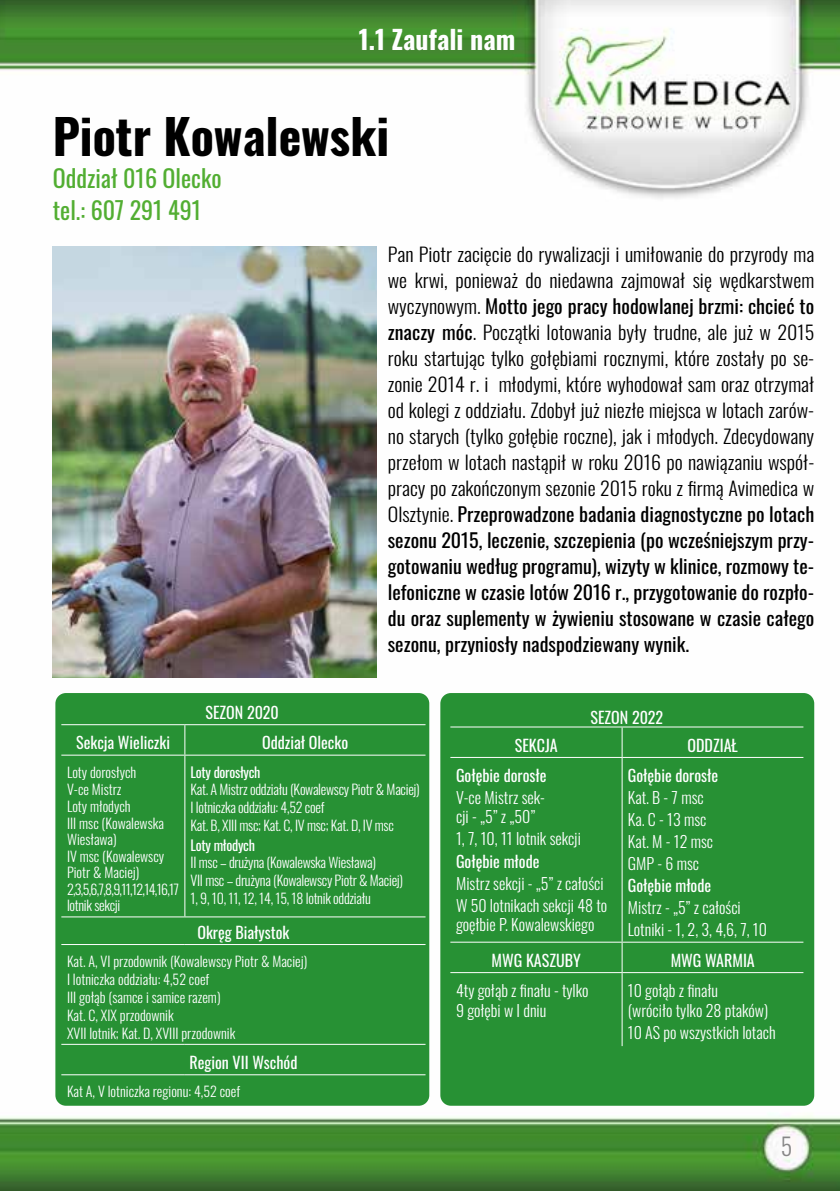
<style>
.page{position:relative;width:840px;height:1191px;background:#fff}
.page>*{position:absolute;margin:0;border:0;box-sizing:border-box;transform-origin:0 0}
.t1{font:700 48px "Oswald";color:#000}
.t2{font:700 26px "Oswald";color:#fff}
.t3{font:24px/32px "Oswald";color:#52ae32}
.t4{font:300 24px "Oswald";color:#878787}
.t5{font:300 19px/26px "Oswald";color:#000;text-align:justify;scale:1.05 1}
.t6{font:300 16px/22px "Oswald";color:#fff}
.t7{font:16px "Oswald";color:#fff}
.t8{font:300 14px/16.8px "Oswald";color:#fff}
.t9{font:300 14px/18px "Oswald";letter-spacing:-.02em;color:#fff}
.t10{font:14px "Oswald";letter-spacing:-.02em;color:#fff}
.s1{font-weight:400}
</style>
<div class="page">
<img style="left:0;top:0;width:839px;height:1191px">
<img style="left:53px;top:247px;width:323px;height:430px">
<div style="left:440px;top:693px;width:373px;height:412px;background:#279134;border-radius:11px"></div>
<hr style="left:450px;top:726px;width:171px;height:1px;background:#fff">
<hr style="left:621px;top:726px;width:182px;height:1px;background:#fff">
<hr style="left:621px;top:727px;width:1px;height:30px;background:#fff">
<hr style="left:450px;top:757px;width:171px;height:1px;background:#fff">
<hr style="left:621px;top:757px;width:182px;height:1px;background:#fff">
<hr style="left:621px;top:758px;width:1px;height:183px;background:#fff">
<hr style="left:450px;top:941px;width:171px;height:1px;background:#fff">
<hr style="left:621px;top:941px;width:182px;height:1px;background:#fff">
<hr style="left:621px;top:942px;width:1px;height:30px;background:#fff">
<hr style="left:450px;top:972px;width:171px;height:1px;background:#fff">
<hr style="left:621px;top:972px;width:182px;height:1px;background:#fff">
<hr style="left:621px;top:973px;width:1px;height:73px;background:#fff">
<div style="left:55px;top:693px;width:374px;height:412px;background:#279134;border-radius:11px"></div>
<hr style="left:61px;top:724px;width:124px;height:1px;background:#fff">
<hr style="left:185px;top:724px;width:240px;height:1px;background:#fff">
<svg style="left:184px;top:725px;width:1px;height:29px"></svg>
<hr style="left:61px;top:754px;width:124px;height:1px;background:#fff">
<hr style="left:185px;top:754px;width:240px;height:1px;background:#fff">
<hr style="left:184px;top:755px;width:1px;height:161px;background:#fff">
<hr style="left:61px;top:916px;width:124px;height:1px;background:#fff">
<hr style="left:185px;top:916px;width:240px;height:1px;background:#fff">
<hr style="left:61px;top:944px;width:124px;height:1px;background:#fff">
<hr style="left:185px;top:944px;width:240px;height:1px;background:#fff">
<hr style="left:61px;top:1043px;width:124px;height:1px;background:#fff">
<hr style="left:185px;top:1043px;width:240px;height:1px;background:#fff">
<hr style="left:61px;top:1074px;width:124px;height:1px;background:#fff">
<hr style="left:185px;top:1074px;width:240px;height:1px;background:#fff">
<h2 class="t2" style="left:358px;top:17px;width:158px">1.1 Zaufali nam</h2>
<h1 class="t1" style="left:53px;top:94px;width:337px">Piotr Kowalewski</h1>
<p class="t3" style="left:53px;top:160px;width:170px">Oddział 016 Olecko tel.: 607 291 491</p>
<p class="t7" style="left:205px;top:698px;width:75px">SEZON 2020</p>
<p class="t5" style="left:387px;top:239px;width:407px">Pan Piotr zacięcie do rywalizacji i umiłowanie do przyrody ma we krwi, ponieważ do niedawna zajmował się wędkarstwem wyczynowym. <span class="s1">Motto jego pracy hodowlanej brzmi: chcieć to znaczy móc</span>. Początki lotowania były trudne, ale już w 2015 roku startując tylko gołębiami rocznymi, które zostały po se&shy;zonie 2014 r. i młodymi, które wyhodował sam oraz otrzymał od kolegi z oddziału. Zdobył już niezłe miejsca w lotach zarów&shy;no starych (tylko gołębie roczne), jak i młodych. Zdecydowany przełom w lotach nastąpił w roku 2016 po nawiązaniu współ&shy;pracy po zakończonym sezonie 2015 roku z firmą Avimedica w Olsztynie. <span class="s1">Przeprowadzone badania diagnostyczne po lotach sezonu 2015, leczenie, szczepienia (po wcześniejszym przy&shy;gotowaniu według programu), wizyty w klinice, rozmowy te&shy;lefoniczne w czasie lotów 2016 r., przygotowanie do rozpło&shy;du oraz suplementy w żywieniu stosowane w czasie całego sezonu, przyniosły nadspodziewany wynik.</span></p>
<p class="t7" style="left:590px;top:703px;width:74px">SEZON 2022</p>
<p class="t7" style="left:76px;top:728px;width:95px">Sekcja Wieliczki</p>
<p class="t7" style="left:262px;top:728px;width:87px">Oddział Olecko</p>
<p class="t8" style="left:67px;top:762px;width:114px">Loty dorosłych<br>V-ce Mistrz<br>Loty młodych<br>III msc (Kowalewska<br>Wiesława)<br>IV msc (Kowalewscy<br>Piotr &amp; Maciej)<br>2,3,5,6,7,8,9,11,12,14,16,17 lotnik sekcji</p>
<p class="t10" style="left:190px;top:759px;width:71px">Loty dorosłych</p>
<p class="t9" style="left:190px;top:779px;width:231px">Kat. A Mistrz oddziału (Kowalewscy Piotr &amp; Maciej)<br>I lotniczka oddziału: 4,52 coef<br>Kat. B, XIII msc; Kat. C, IV msc; Kat. D, IV msc</p>
<p class="t10" style="left:190px;top:832px;width:66px">Loty młodych</p>
<p class="t9" style="left:190px;top:852px;width:214px">II msc – drużyna (Kowalewska Wiesława)<br>VII msc – drużyna (Kowalewscy Piotr &amp; Maciej)<br>1, 9, 10, 11, 12, 14, 15, 18 lotnik oddziału</p>
<p class="t7" style="left:197px;top:918px;width:93px">Okręg Białystok</p>
<p class="t8" style="left:67px;top:950px;width:241px;line-height:18px">Kat. A, VI przodownik (Kowalewscy Piotr &amp; Maciej)<br>I lotniczka oddziału: 4,52 coef<br>III gołąb (samce i samice razem)<br>Kat. C, XIX przodownik<br>XVII lotnik; Kat. D, XVIII przodownik</p>
<p class="t7" style="left:189px;top:1048px;width:109px">Region VII Wschód</p>
<p class="t8" style="left:67px;top:1081px;width:174px">Kat A, V lotniczka regionu: 4,52 coef</p>
<p class="t7" style="left:514px;top:731px;width:44px">SEKCJA</p>
<p class="t7" style="left:687px;top:731px;width:52px">ODDZIAŁ</p>
<p class="t7" style="left:456px;top:761px;width:92px">Gołębie dorosłe</p>
<p class="t6" style="left:456px;top:786px;width:90px;line-height:19.2px">V-ce Mistrz sek&shy;cji - „5” z „50”</p>
<p class="t6" style="left:456px;top:826px;width:126px">1, 7, 10, 11 lotnik sekcji</p>
<p class="t7" style="left:456px;top:846px;width:85px">Gołębie młode</p>
<p class="t6" style="left:456px;top:870px;width:153px">Mistrz sekcji - „5” z całości<br>W 50 lotnikach sekcji 48 to</p>
<p class="t6" style="left:456px;top:911px;width:140px">goęłbie P. Kowalewskiego</p>
<p class="t7" style="left:627px;top:761px;width:92px">Gołębie dorosłe</p>
<p class="t6" style="left:627px;top:785px;width:87px">Kat. B - 7 msc<br>Ka. C - 13 msc<br>Kat. M - 12 msc<br>GMP - 6 msc</p>
<p class="t7" style="left:627px;top:871px;width:85px">Gołębie młode</p>
<p class="t6" style="left:627px;top:895px;width:141px">Mistrz - „5” z całości<br>Lotniki - 1, 2, 3, 4,6, 7, 10</p>
<p class="t7" style="left:491px;top:946px;width:91px">MWG KASZUBY</p>
<p class="t7" style="left:670px;top:946px;width:86px">MWG WARMIA</p>
<p class="t6" style="left:456px;top:979px;width:134px;line-height:19.2px">4ty gołąb z finału - tylko<br>9 gołębi w I dniu</p>
<p class="t6" style="left:627px;top:979px;width:142px;line-height:19.2px">10 gołąb z finału<br>(wróciło tylko 28 ptaków)</p>
<p class="t6" style="left:627px;top:1019px;width:149px">10 AS po wszystkich lotach</p>
<p class="t4" style="left:780px;top:1124px;width:13px">5</p>
</div>
